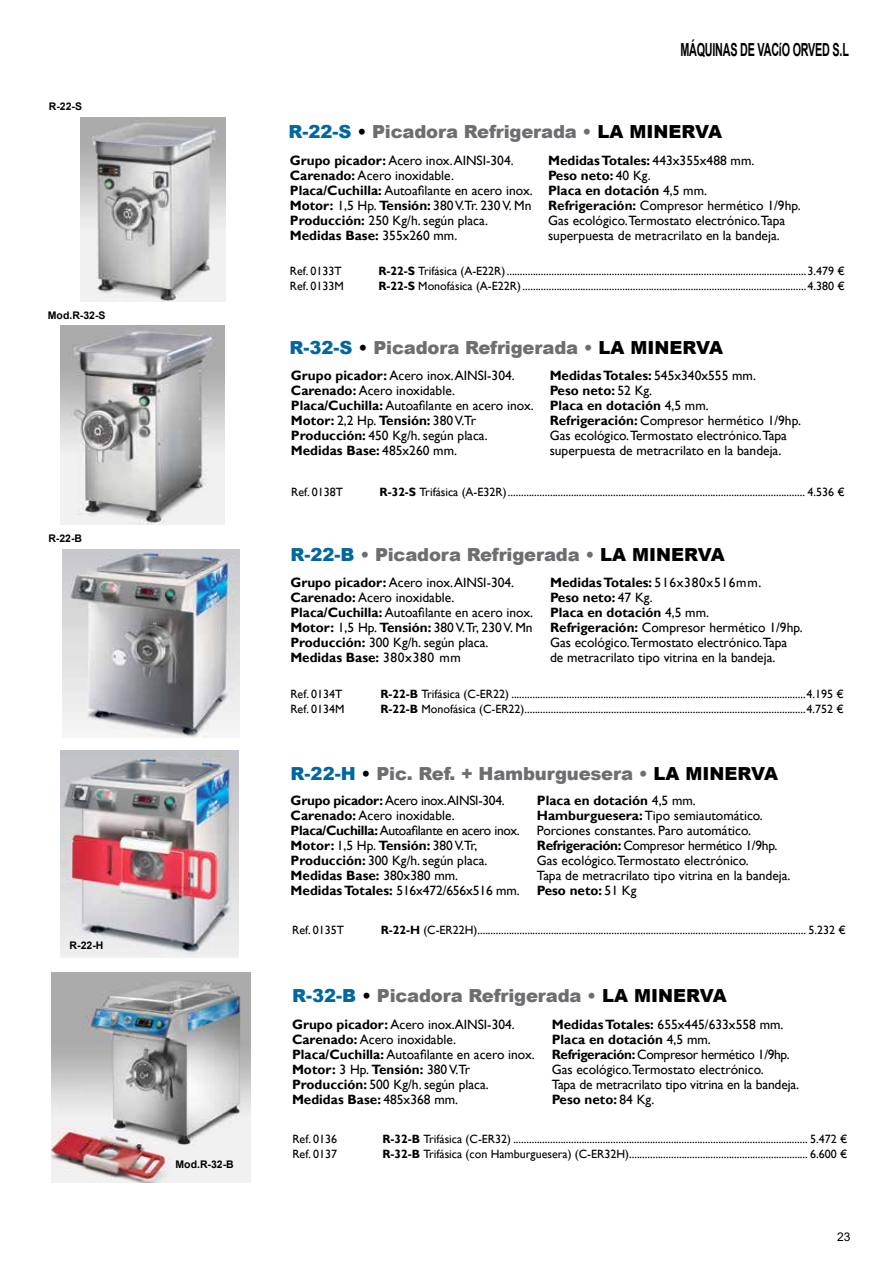
<style>
.page{position:relative;width:893px;height:1263px;background:#fff}
.page>*{position:absolute;margin:0;border:0;box-sizing:border-box;transform-origin:0 0}
.t1{font:900 18px "Arial";letter-spacing:-.01em;color:#6d6e71}
.t2{font:700 18px "Arial";letter-spacing:-.02em;color:#000;scale:.6 1}
.t3{font:13.5px/15px "Gill Sans";color:#000}
.t4{font:12px "Gill Sans";color:#000}
.t5{font:12px "Arial";color:#000}
.t6{font:700 10.5px "Arial";color:#000}
.s1{color:#00679f}
.s2{color:#000}
.s3{font-weight:700}
</style>
<div class="page">
<img style="left:80px;top:117px;width:145px;height:185px">
<img style="left:63px;top:549px;width:177px;height:188px">
<img style="left:61px;top:750px;width:177px;height:207px">
<img style="left:51px;top:972px;width:199px;height:210px">
<img style="left:60px;top:326px;width:164px;height:198px">
<p class="t6" style="left:49px;top:99px;width:35px">R-22-S</p>
<p class="t6" style="left:48px;top:308px;width:59px">Mod.R-32-S</p>
<p class="t6" style="left:48px;top:531px;width:35px">R-22-B</p>
<p class="t6" style="left:70px;top:938px;width:35px">R-22-H</p>
<p class="t6" style="left:176px;top:1156px;width:60px">Mod.R-32-B</p>
<h1 class="t2" style="left:680px;top:37px;width:283px">MÁQUINAS DE VACíO ORVED S.L</h1>
<h1 class="t1" style="left:288px;top:118px;width:435px"><span class="s1">R-22-S</span> <span class="s2">•</span> Picadora Refrigerada • <span class="s2">LA MINERVA</span></h1>
<p class="t3" style="left:290px;top:153px;width:244px"><span class="s3">Grupo picador:</span> Acero inox. AINSI-304.<br><span class="s3">Carenado:</span> Acero inoxidable.<br><span class="s3">Placa/Cuchilla:</span> Autoafilante en acero inox.<br><span class="s3">Motor:</span> 1,5 Hp. <span class="s3">Tensión:</span> 380 V.Tr. 230 V. Mn <span class="s3">Producción:</span> 250 Kg/h. según placa.<br><span class="s3">Medidas Base:</span> 355x260 mm.</p>
<p class="t3" style="left:548px;top:153px;width:254px"><span class="s3">Medidas Totales:</span> 443x355x488 mm.<br><span class="s3">Peso neto:</span> 40 Kg.<br><span class="s3">Placa en dotación</span> 4,5 mm.<br><span class="s3">Refrigeración:</span> Compresor hermético 1/9hp.<br>Gas ecológico.Termostato electrónico.Tapa superpuesta de metracrilato en la bandeja.</p>
<p class="t4" style="left:290px;top:264px;width:54px">Ref. 0133T</p>
<p class="t4" style="left:378px;top:264px;width:468px"><span class="s3">R-22-S</span> Trifásica (A-E22R)..................................................................................................................3.479 €</p>
<p class="t4" style="left:290px;top:279px;width:56px">Ref. 0133M</p>
<p class="t4" style="left:378px;top:279px;width:468px"><span class="s3">R-22-S</span> Monofásica (A-E22R)............................................................................................................4.380 €</p>
<h1 class="t1" style="left:290px;top:335px;width:435px"><span class="s1">R-32-S</span> <span class="s2">•</span> Picadora Refrigerada • <span class="s2">LA MINERVA</span></h1>
<p class="t3" style="left:291px;top:368px;width:244px"><span class="s3">Grupo picador:</span> Acero inox. AINSI-304.<br><span class="s3">Carenado:</span> Acero inoxidable.<br><span class="s3">Placa/Cuchilla:</span> Autoafilante en acero inox.<br><span class="s3">Motor:</span> 2,2 Hp. <span class="s3">Tensión:</span> 380 V.Tr <span class="s3">Producción:</span> 450 Kg/h. según placa.<br><span class="s3">Medidas Base:</span> 485x260 mm.</p>
<p class="t3" style="left:550px;top:368px;width:253px"><span class="s3">Medidas Totales:</span> 545x340x555 mm.<br><span class="s3">Peso neto:</span> 52 Kg.<br><span class="s3">Placa en dotación</span> 4,5 mm.<br><span class="s3">Refrigeración:</span> Compresor hermético 1/9hp.<br>Gas ecológico.Termostato electrónico.Tapa superpuesta de metracrilato en la bandeja.</p>
<p class="t4" style="left:291px;top:485px;width:54px">Ref. 0138T</p>
<p class="t4" style="left:380px;top:485px;width:467px"><span class="s3">R-32-S</span> Trifásica (A-E32R)................................................................................................................. 4.536 €</p>
<h1 class="t1" style="left:290px;top:542px;width:436px"><span class="s1">R-22-B</span> • Picadora Refrigerada • <span class="s2">LA MINERVA</span></h1>
<p class="t3" style="left:290px;top:575px;width:244px"><span class="s3">Grupo picador:</span> Acero inox. AINSI-304.<br><span class="s3">Carenado:</span> Acero inoxidable.<br><span class="s3">Placa/Cuchilla:</span> Autoafilante en acero inox.<br><span class="s3">Motor:</span> 1,5 Hp. <span class="s3">Tensión:</span> 380 V.Tr, 230 V. Mn <span class="s3">Producción:</span> 300 Kg/h. según placa.<br><span class="s3">Medidas Base:</span> 380x380 mm</p>
<p class="t3" style="left:550px;top:575px;width:254px"><span class="s3">Medidas Totales:</span> 516x380x516mm.<br><span class="s3">Peso neto:</span> 47 Kg.<br><span class="s3">Placa en dotación</span> 4,5 mm.<br><span class="s3">Refrigeración:</span> Compresor hermético 1/9hp.<br>Gas ecológico.Termostato electrónico.Tapa de metracrilato tipo vitrina en la bandeja.</p>
<p class="t4" style="left:290px;top:687px;width:54px">Ref. 0134T</p>
<p class="t4" style="left:380px;top:687px;width:465px"><span class="s3">R-22-B</span> Trifásica (C-ER22) ................................................................................................................4.195 €</p>
<p class="t4" style="left:290px;top:702px;width:56px">Ref. 0134M</p>
<p class="t4" style="left:380px;top:702px;width:465px"><span class="s3">R-22-B</span> Monofásica (C-ER22)...........................................................................................................4.752 €</p>
<h1 class="t1" style="left:291px;top:760px;width:489px"><span class="s1">R-22-H</span> <span class="s2">•</span> Pic. Ref. + Hamburguesera • <span class="s2">LA MINERVA</span></h1>
<p class="t3" style="left:291px;top:793px;width:231px"><span class="s3">Grupo picador:</span> Acero inox.AINSI-304.<br><span class="s3">Carenado:</span> Acero inoxidable.<br><span class="s3">Placa/Cuchilla:</span> Autoafilante en acero inox.<br><span class="s3">Motor:</span> 1,5 Hp. <span class="s3">Tensión:</span> 380 V.Tr, <span class="s3">Producción:</span> 300 Kg/h. según placa.<br><span class="s3">Medidas Base:</span> 380x380 mm.<br><span class="s3">Medidas Totales:</span> 516x472/656x516 mm.</p>
<p class="t3" style="left:537px;top:793px;width:255px"><span class="s3">Placa en dotación</span> 4,5 mm.<br><span class="s3">Hamburguesera:</span> Tipo semiautomático.<br>Porciones constantes. Paro automático.<br><span class="s3">Refrigeración:</span> Compresor hermético 1/9hp.<br>Gas ecológico.Termostato electrónico.<br>Tapa de metracrilato tipo vitrina en la bandeja.<br><span class="s3">Peso neto:</span> 51 Kg</p>
<p class="t4" style="left:292px;top:923px;width:54px">Ref. 0135T</p>
<p class="t4" style="left:381px;top:923px;width:467px"><span class="s3">R-22-H</span> (C-ER22H)............................................................................................................................. 5.232 €</p>
<h1 class="t1" style="left:292px;top:982px;width:436px"><span class="s1">R-32-B</span> <span class="s2">•</span> Picadora Refrigerada • <span class="s2">LA MINERVA</span></h1>
<p class="t3" style="left:292px;top:1017px;width:244px"><span class="s3">Grupo picador:</span> Acero inox.AINSI-304.<br><span class="s3">Carenado:</span> Acero inoxidable.<br><span class="s3">Placa/Cuchilla:</span> Autoafilante en acero inox.<br><span class="s3">Motor:</span> 3 Hp. <span class="s3">Tensión:</span> 380 V.Tr <span class="s3">Producción:</span> 500 Kg/h. según placa.<br><span class="s3">Medidas Base:</span> 485x368 mm.</p>
<p class="t3" style="left:552px;top:1017px;width:249px"><span class="s3">Medidas Totales:</span> 655x445/633x558 mm.<br><span class="s3">Placa en dotación</span> 4,5 mm.<br><span class="s3">Refrigeración:</span> Compresor hermético 1/9hp.<br>Gas ecológico.Termostato electrónico.<br>Tapa de metracrilato tipo vitrina en la bandeja.<br><span class="s3">Peso neto:</span> 84 Kg.</p>
<p class="t4" style="left:292px;top:1131px;width:46px">Ref. 0136</p>
<p class="t4" style="left:382px;top:1131px;width:466px"><span class="s3">R-32-B</span> Trifásica (C-ER32) ................................................................................................................ 5.472 €</p>
<p class="t4" style="left:292px;top:1146px;width:46px">Ref. 0137</p>
<p class="t4" style="left:382px;top:1146px;width:466px"><span class="s3">R-32-B</span> Trifásica (con Hamburguesera) (C-ER32H).................................................................... 6.600 €</p>
<p class="t5" style="left:837px;top:1228px;width:15px">23</p>
</div>
